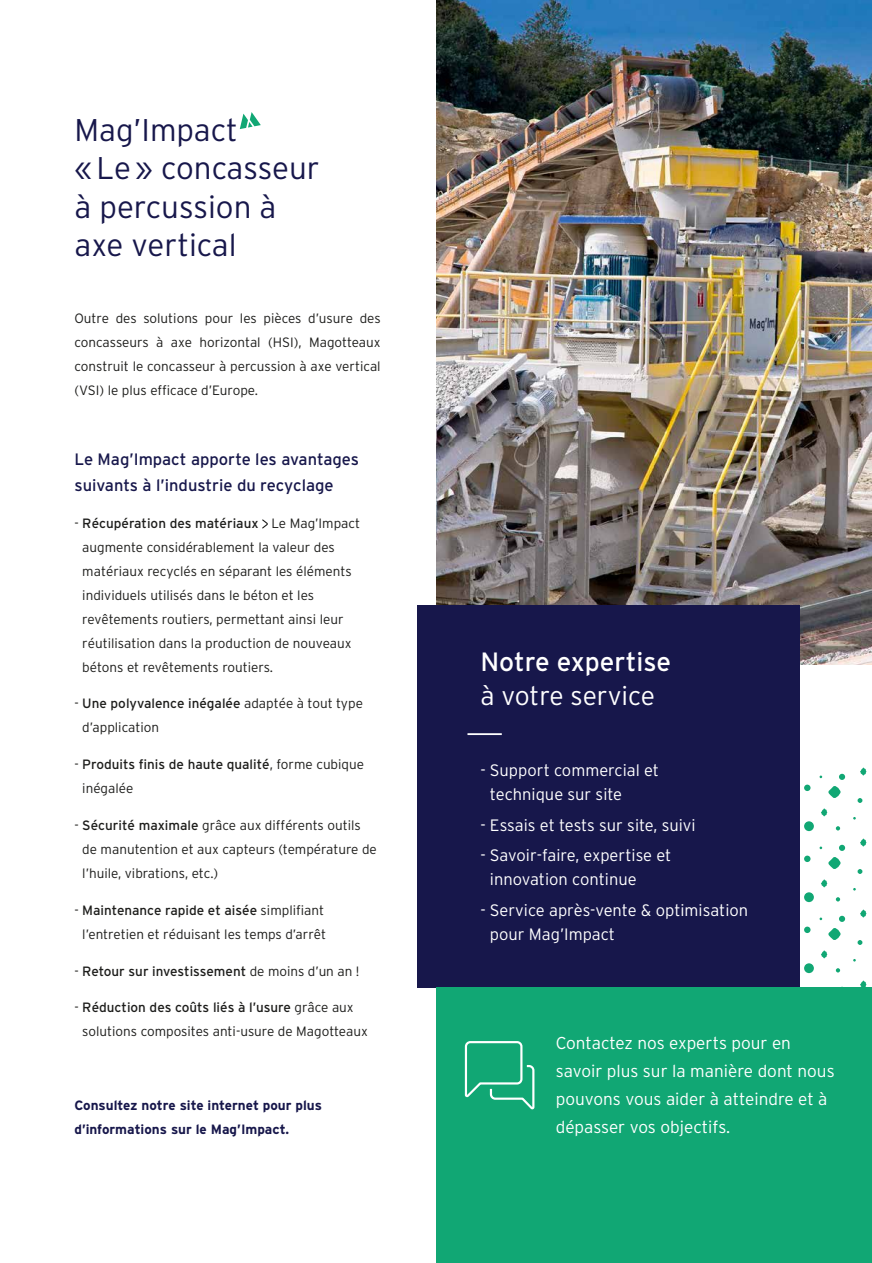
<style>
.page{position:relative;width:872px;height:1263px;background:#fff}
.page>*{position:absolute;margin:0;border:0;box-sizing:border-box;transform-origin:0 0}
.t1{font:300 31.35px/38.4px "Interstate";color:#17174b}
.t2{font:26.4px "Interstate";color:#fff}
.t3{font:300 26.4px "Interstate";color:#fff}
.t4{font:300 17.1px/28px "Interstate";color:#fff}
.t5{font:300 16.5px/24px "Interstate";color:#fff}
.t6{font:16.5px/25.5px "Interstate";color:#17174b}
.t7{font:300 13.5px/24px "Interstate";color:#1d1d1b}
.t8{font:13.5px/24px "Interstate";color:#1d1d1b}
.t9{font:700 13.5px/24px "Interstate";color:#17174b}
.s1{font-weight:400}
.s2{font-weight:300}
</style>
<div class="page">
<img style="left:436px;top:0;width:436px;height:665px">
<svg style="left:799px;top:763px;width:68px;height:224px"></svg>
<div style="left:417px;top:605px;width:382px;height:382px;background:#17174b"></div>
<svg style="left:262px;top:519px;width:6px;height:10px"></svg>
<svg style="left:240px;top:112px;width:21px;height:17px"></svg>
<hr style="left:467px;top:733px;width:35px;height:2px;background:#fff">
<div style="left:436px;top:987px;width:436px;height:276px;background:#11a774"></div>
<svg style="left:464px;top:1041px;width:71px;height:68px"></svg>
<h1 class="t1" style="left:74px;top:110px;width:247px">Mag’Impact «Le» concasseur à percussion à axe vertical</h1>
<p class="t7" style="left:74px;top:306px;width:308px;text-align:justify">Outre des solutions pour les pièces d’usure des concasseurs à axe horizontal (HSI), Magotteaux construit le concasseur à percussion à axe vertical (VSI) le plus efficace d’Europe.</p>
<p class="t6" style="left:74px;top:447px;width:286px">Le Mag’Impact apporte les avantages suivants à l’industrie du recyclage</p>
<p class="t7" style="left:82px;top:511px;width:279px;text-indent:-8px">- <span class="s1">Récupération des matériaux</span> Le Mag’Impact augmente considérablement la valeur des matériaux recyclés en séparant les éléments individuels utilisés dans le béton et les revêtements routiers, permettant ainsi leur réutilisation dans la production de nouveaux bétons et revêtements routiers.</p>
<p class="t7" style="left:82px;top:691px;width:282px;text-indent:-8px">- <span class="s1">Une polyvalence inégalée</span> adaptée à tout type d’application</p>
<p class="t8" style="left:82px;top:752px;width:283px;text-indent:-8px"><span class="s2">-</span> Produits finis de haute qualité<span class="s2">, forme cubique inégalée</span></p>
<p class="t7" style="left:82px;top:813px;width:296px;text-indent:-8px">- <span class="s1">Sécurité maximale</span> grâce aux différents outils de manutention et aux capteurs (température de l’huile, vibrations, etc.)</p>
<p class="t7" style="left:74px;top:898px;width:253px;text-align:center">- <span class="s1">Maintenance rapide et aisée</span> simplifiant l’entretien et réduisant les temps d’arrêt</p>
<p class="t8" style="left:74px;top:959px;width:286px"><span class="s2">-</span> Retour sur investissement <span class="s2">de moins d’un an !</span></p>
<p class="t7" style="left:82px;top:995px;width:287px;text-indent:-8px">- <span class="s1">Réduction des coûts liés à l’usure</span> grâce aux solutions composites anti-usure de Magotteaux</p>
<p class="t9" style="left:74px;top:1093px;width:249px">Consultez notre site internet pour plus d’informations sur le Mag’Impact.</p>
<h2 class="t2" style="left:480px;top:646px;width:192px">Notre expertise</h2>
<h2 class="t3" style="left:480px;top:681px;width:176px">à votre service</h2>
<p class="t5" style="left:490px;top:758px;width:171px;text-indent:-10px">- Support commercial et technique sur site</p>
<p class="t5" style="left:480px;top:813px;width:217px">- Essais et tests sur site, suivi</p>
<p class="t5" style="left:490px;top:843px;width:183px;text-indent:-10px">- Savoir-faire, expertise et innovation continue</p>
<p class="t5" style="left:490px;top:897px;width:260px;text-indent:-10px">- Service après-vente &amp; optimisation pour Mag’Impact</p>
<p class="t4" style="left:556px;top:1028px;width:280px">Contactez nos experts pour en savoir plus sur la manière dont nous pouvons vous aider à atteindre et à dépasser vos objectifs.</p>
</div>
